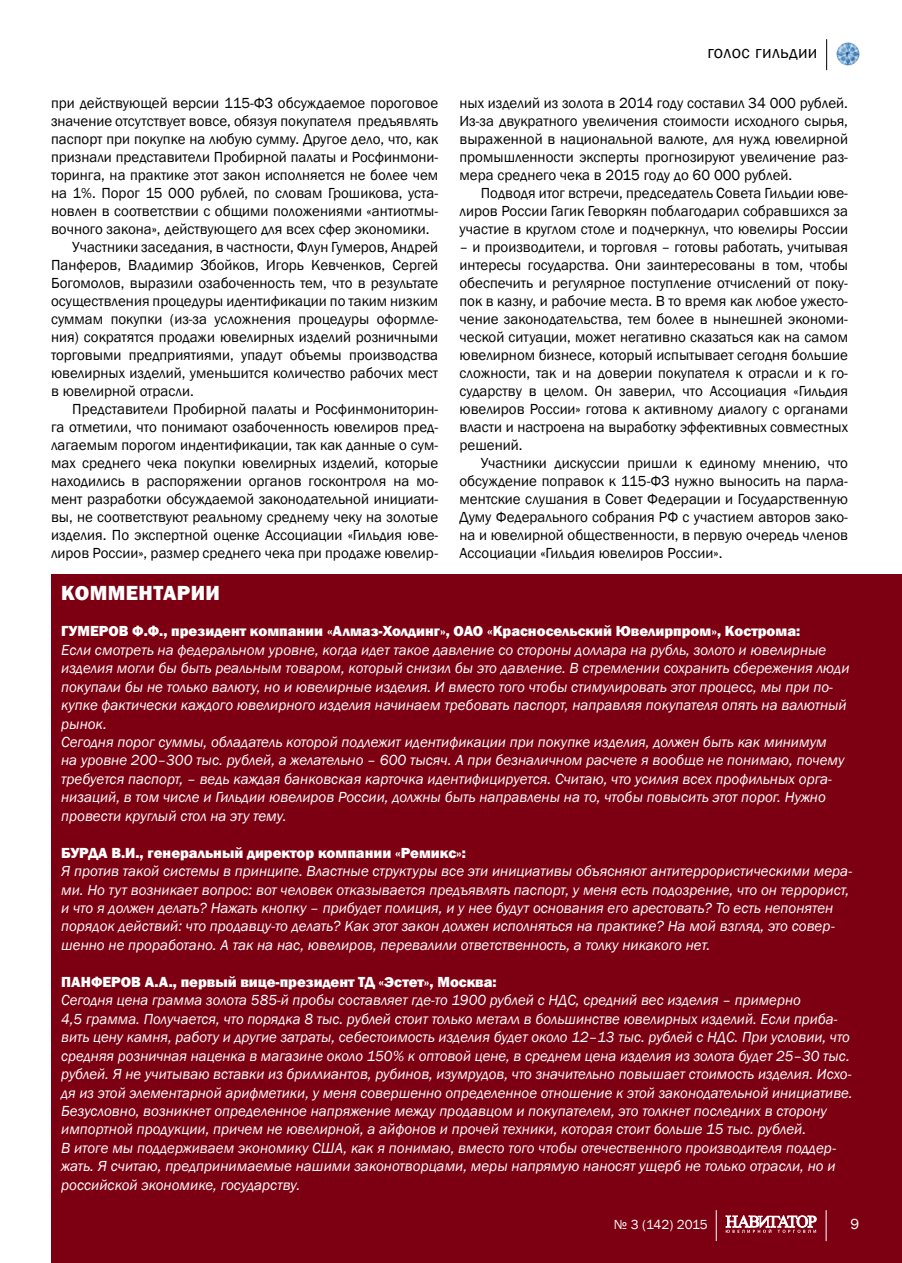
<style>
.page{position:relative;width:902px;height:1263px;background:#fff}
.page>*{position:absolute;margin:0;border:0;box-sizing:border-box;transform-origin:0 0}
.t1{font:800 21px "Franklin Gothic";letter-spacing:.02em;color:#fff}
.t2{font:18px "Franklin Gothic";letter-spacing:.02em;color:#000}
.t3{font:15px/18px "Franklin Gothic";color:#000;text-align:justify}
.t4{font:italic 15px/18.5px "Franklin Gothic";color:#fff}
.t5{font:800 15px "Franklin Gothic";color:#fff}
.t6{font:15px "Franklin Gothic";color:#fff}
.t7{font:13.5px "Franklin Gothic";letter-spacing:-.015em;color:#fff}
</style>
<div class="page">
<img style="left:836px;top:43px;width:23px;height:22px;border-radius:11px">
<hr style="left:826px;top:39px;width:1px;height:31px;background:#000">
<div style="left:51px;top:574px;width:850px;height:689px;background:#7d0012"></div>
<svg style="left:725px;top:1215px;width:91px;height:18px"></svg>
<hr style="left:825px;top:1210px;width:1px;height:31px;background:#fff">
<hr style="left:715px;top:1210px;width:1px;height:31px;background:#fff">
<p class="t3" style="left:51px;top:95px;width:388px">при действующей версии 115-ФЗ обсуждаемое пороговое</p>
<p class="t3" style="left:51px;top:113px;width:388px">значение отсутствует вовсе, обязуя покупателя предъявлять</p>
<p class="t3" style="left:51px;top:131px;width:388px">паспорт при покупке на любую сумму. Другое дело, что, как</p>
<p class="t3" style="left:51px;top:149px;width:388px">признали представители Пробирной палаты и Росфинмони-</p>
<p class="t3" style="left:51px;top:167px;width:388px">торинга, на практике этот закон исполняется не более чем</p>
<p class="t3" style="left:51px;top:185px;width:388px">на 1%. Порог 15 000 рублей, по словам Грошикова, уста-</p>
<p class="t3" style="left:51px;top:203px;width:388px">новлен в соответствии с общими положениями «антиотмы-</p>
<p class="t3" style="left:51px;top:221px;width:380px">вочного закона», действующего для всех сфер экономики.</p>
<p class="t3" style="left:72px;top:239px;width:367px">Участники заседания, в частности, Флун Гумеров, Андрей</p>
<p class="t3" style="left:51px;top:257px;width:388px">Панферов, Владимир Збойков, Игорь Кевченков, Сергей</p>
<p class="t3" style="left:51px;top:275px;width:388px">Богомолов, выразили озабоченность тем, что в результате</p>
<p class="t3" style="left:51px;top:293px;width:388px">осуществления процедуры идентификации по таким низким</p>
<p class="t3" style="left:51px;top:311px;width:388px">суммам покупки (из-за усложнения процедуры оформле-</p>
<p class="t3" style="left:51px;top:329px;width:388px">ния) сократятся продажи ювелирных изделий розничными</p>
<p class="t3" style="left:51px;top:347px;width:388px">торговыми предприятиями, упадут объемы производства</p>
<p class="t3" style="left:51px;top:365px;width:388px">ювелирных изделий, уменьшится количество рабочих мест</p>
<p class="t3" style="left:51px;top:383px;width:144px">в ювелирной отрасли.</p>
<p class="t3" style="left:72px;top:401px;width:367px">Представители Пробирной палаты и Росфинмониторин-</p>
<p class="t3" style="left:51px;top:419px;width:388px">га отметили, что понимают озабоченность ювелиров пред-</p>
<p class="t3" style="left:51px;top:437px;width:388px">лагаемым порогом индентификации, так как данные о сум-</p>
<p class="t3" style="left:51px;top:455px;width:388px">мах среднего чека покупки ювелирных изделий, которые</p>
<p class="t3" style="left:51px;top:473px;width:388px">находились в распоряжении органов госконтроля на мо-</p>
<p class="t3" style="left:51px;top:491px;width:388px">мент разработки обсуждаемой законодательной инициати-</p>
<p class="t3" style="left:51px;top:509px;width:388px">вы, не соответствуют реальному среднему чеку на золотые</p>
<p class="t3" style="left:51px;top:527px;width:388px">изделия. По экспертной оценке Ассоциации «Гильдия юве-</p>
<p class="t3" style="left:51px;top:545px;width:388px">лиров России», размер среднего чека при продаже ювелир-</p>
<p class="t2" style="left:707px;top:41px;width:112px">голос гильдии</p>
<p class="t3" style="left:459px;top:95px;width:390px">ных изделий из золота в 2014 году составил 34 000 рублей.<br>Из-за двукратного увеличения стоимости исходного сырья, выраженной в национальной валюте, для нужд ювелирной промышленности эксперты прогнозируют увеличение раз&shy;мера среднего чека в 2015 году до 60 000 рублей.</p>
<p class="t3" style="left:459px;top:185px;width:390px;text-indent:21px">Подводя итог встречи, председатель Совета Гильдии юве&shy;лиров России Гагик Геворкян поблагодарил собравшихся за участие в круглом столе и подчеркнул, что ювелиры России</p>
<p class="t3" style="left:459px;top:239px;width:390px">– и производители, и торговля – готовы работать, учитывая интересы государства. Они заинтересованы в том, чтобы обеспечить и регулярное поступление отчислений от поку&shy;пок в казну, и рабочие места. В то время как любое ужесто&shy;чение законодательства, тем более в нынешней экономи&shy;ческой ситуации, может негативно сказаться как на самом ювелирном бизнесе, который испытывает сегодня большие сложности, так и на доверии покупателя к отрасли и к го&shy;сударству в целом. Он заверил, что Ассоциация «Гильдия ювелиров России» готова к активному диалогу с органами власти и настроена на выработку эффективных совместных решений.</p>
<p class="t3" style="left:459px;top:455px;width:390px;text-indent:21px">Участники дискуссии пришли к единому мнению, что обсуждение поправок к 115-ФЗ нужно выносить на парла&shy;ментские слушания в Совет Федерации и Государственную Думу Федерального собрания РФ с участием авторов зако&shy;на и ювелирной общественности, в первую очередь членов Ассоциации «Гильдия ювелиров России».</p>
<h1 class="t1" style="left:61px;top:579px;width:160px">Комментарии</h1>
<p class="t5" style="left:61px;top:621px;width:403px">Гумеров Ф.Ф., президент компании «Алмаз-Холдинг», ОАО</p>
<p class="t5" style="left:487px;top:621px;width:315px">«Красносельский Ювелирпром», Кострома:</p>
<p class="t4" style="left:61px;top:641px;width:789px">Если смотреть на федеральном уровне, когда идет такое давление со стороны доллара на рубль, золото и ювелирные изделия могли бы быть реальным товаром, который снизил бы это давление. В стремлении сохранить сбережения люди покупали бы не только валюту, но и ювелирные изделия. И вместо того чтобы стимулировать этот процесс, мы при по&shy;купке фактически каждого ювелирного изделия начинаем требовать паспорт, направляя покупателя опять на валютный рынок.<br>Сегодня порог суммы, обладатель которой подлежит идентификации при покупке изделия, должен быть как минимум<br>на уровне 200–300 тыс. рублей, а желательно – 600 тысяч. А при безналичном расчете я вообще не понимаю, почему требуется паспорт, – ведь каждая банковская карточка идентифицируется. Считаю, что усилия всех профильных орга&shy;низаций, в том числе и Гильдии ювелиров России, должны быть направлены на то, чтобы повысить этот порог. Нужно провести круглый стол на эту тему.</p>
<p class="t5" style="left:61px;top:843px;width:406px">Бурда В.И., генеральный директор компании «Ремикс»:</p>
<p class="t4" style="left:61px;top:862px;width:792px">Я против такой системы в принципе. Властные структуры все эти инициативы объясняют антитеррористическими мера&shy;ми. Но тут возникает вопрос: вот человек отказывается предъявлять паспорт, у меня есть подозрение, что он террорист, и что я должен делать? Нажать кнопку – прибудет полиция, и у нее будут основания его арестовать? То есть непонятен порядок действий: что продавцу-то делать? Как этот закон должен исполняться на практике? На мой взгляд, это совер&shy;шенно не проработано. А так на нас, ювелиров, перевалили ответственность, а толку никакого нет.</p>
<p class="t5" style="left:61px;top:972px;width:437px">Панферов А.А., первый вице-президент ТД «Эстет», Москва:</p>
<p class="t4" style="left:61px;top:991px;width:793px">Сегодня цена грамма золота 585-й пробы составляет где-то 1900 рублей с НДС, средний вес изделия – примерно<br>4,5 грамма. Получается, что порядка 8 тыс. рублей стоит только металл в большинстве ювелирных изделий. Если приба&shy;вить цену камня, работу и другие затраты, себестоимость изделия будет около 12–13 тыс. рублей с НДС. При условии, что средняя розничная наценка в магазине около 150% к оптовой цене, в среднем цена изделия из золота будет 25–30 тыс. рублей. Я не учитываю вставки из бриллиантов, рубинов, изумрудов, что значительно повышает стоимость изделия. Исхо&shy;дя из этой элементарной арифметики, у меня совершенно определенное отношение к этой законодательной инициативе.<br>Безусловно, возникнет определенное напряжение между продавцом и покупателем, это толкнет последних в сторону импортной продукции, причем не ювелирной, а айфонов и прочей техники, которая стоит больше 15 тыс. рублей.<br>В итоге мы поддерживаем экономику США, как я понимаю, вместо того чтобы отечественного производителя поддер&shy;жать. Я считаю, предпринимаемые нашими законотворцами, меры напрямую наносят ущерб не только отрасли, но и российской экономике, государству.</p>
<p class="t7" style="left:614px;top:1216px;width:95px">№ 3 (142) 2015</p>
<p class="t6" style="left:850px;top:1215px;width:10px">9</p>
</div>
